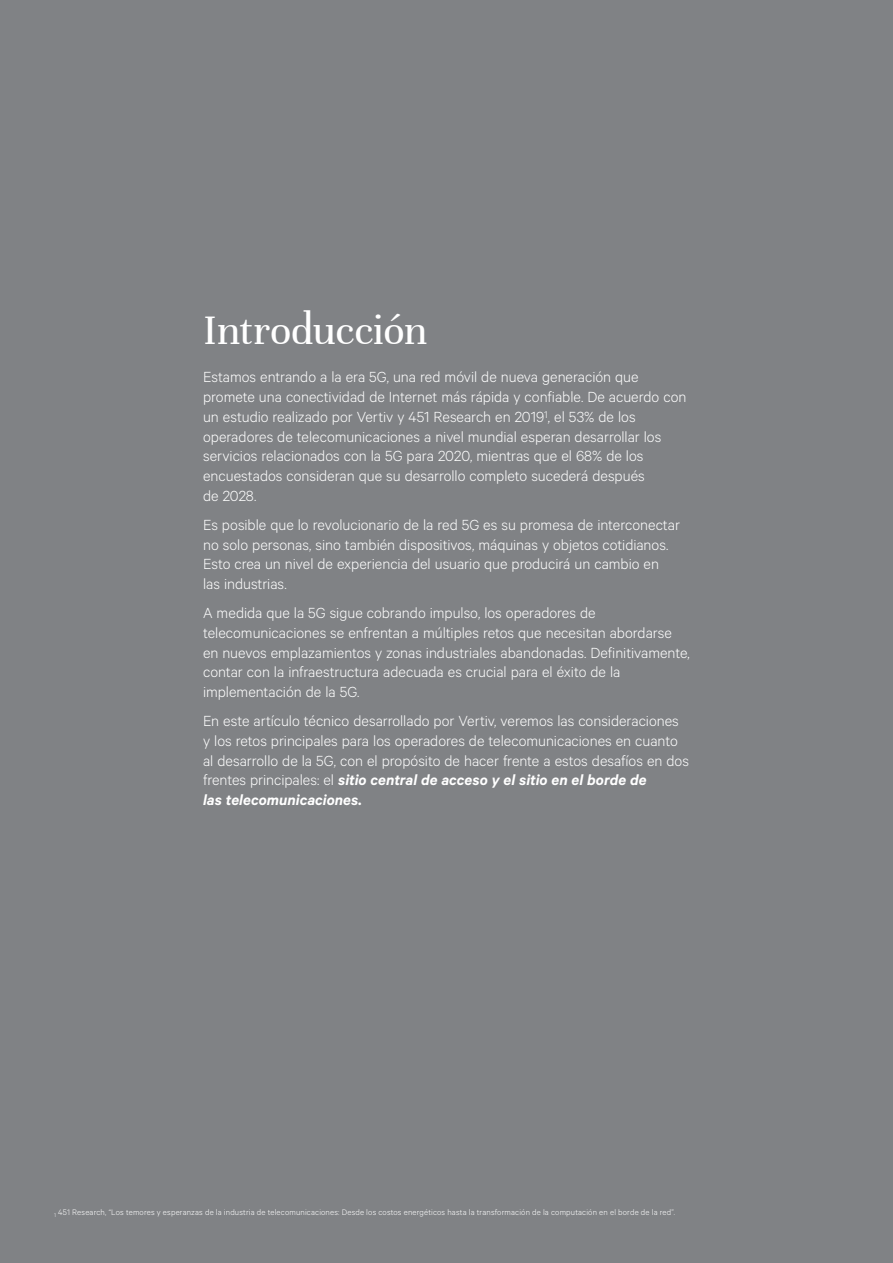
<style>
.page{position:relative;width:893px;height:1263px;background:#808285}
.page>*{position:absolute;margin:0;border:0;box-sizing:border-box;transform-origin:0 0}
.t1{font:45px "Unna";letter-spacing:-.015em;color:#fff}
.t2{font:300 16.5px/19.8px "Calibre";color:#fff}
.t3{font:300 9px "Calibre";letter-spacing:.02em;color:#fff}
.s1{font-weight:600;font-style:italic}
</style>
<div class="page">
<h1 class="t1" style="left:203px;top:305px;width:226px">Introducción</h1>
<p class="t2" style="left:203px;top:366px;width:485px">Estamos entrando a la era 5G, una red móvil de nueva generación que promete una conectividad de Internet más rápida y confiable. De acuerdo con un estudio realizado por Vertiv y 451 Research en 2019<sup>1</sup>, el 53% de los operadores de telecomunicaciones a nivel mundial esperan desarrollar los servicios relacionados con la 5G para 2020, mientras que el 68% de los encuestados consideran que su desarrollo completo sucederá después<br>de 2028.</p>
<p class="t2" style="left:203px;top:514px;width:478px">Es posible que lo revolucionario de la red 5G es su promesa de interconectar no solo personas, sino también dispositivos, máquinas y objetos cotidianos.<br>Esto crea un nivel de experiencia del usuario que producirá un cambio en las industrias.</p>
<p class="t2" style="left:203px;top:602px;width:488px">A medida que la 5G sigue cobrando impulso, los operadores de telecomunicaciones se enfrentan a múltiples retos que necesitan abordarse en nuevos emplazamientos y zonas industriales abandonadas. Definitivamente, contar con la infraestructura adecuada es crucial para el éxito de la implementación de la 5G.</p>
<p class="t2" style="left:203px;top:710px;width:487px">En este artículo técnico desarrollado por Vertiv, veremos las consideraciones y los retos principales para los operadores de telecomunicaciones en cuanto al desarrollo de la 5G, con el propósito de hacer frente a estos desafíos en dos frentes principales: el <span class="s1">sitio central de acceso y el sitio en el borde de<br>las telecomunicaciones.</span></p>
<p class="t3" style="left:54px;top:1207px;width:622px"><sub>1</sub> 451 Research, “Los temores y esperanzas de la industria de telecomunicaciones: Desde los costos energéticos hasta la transformación de la computación en el borde de la red”.</p>
</div>
